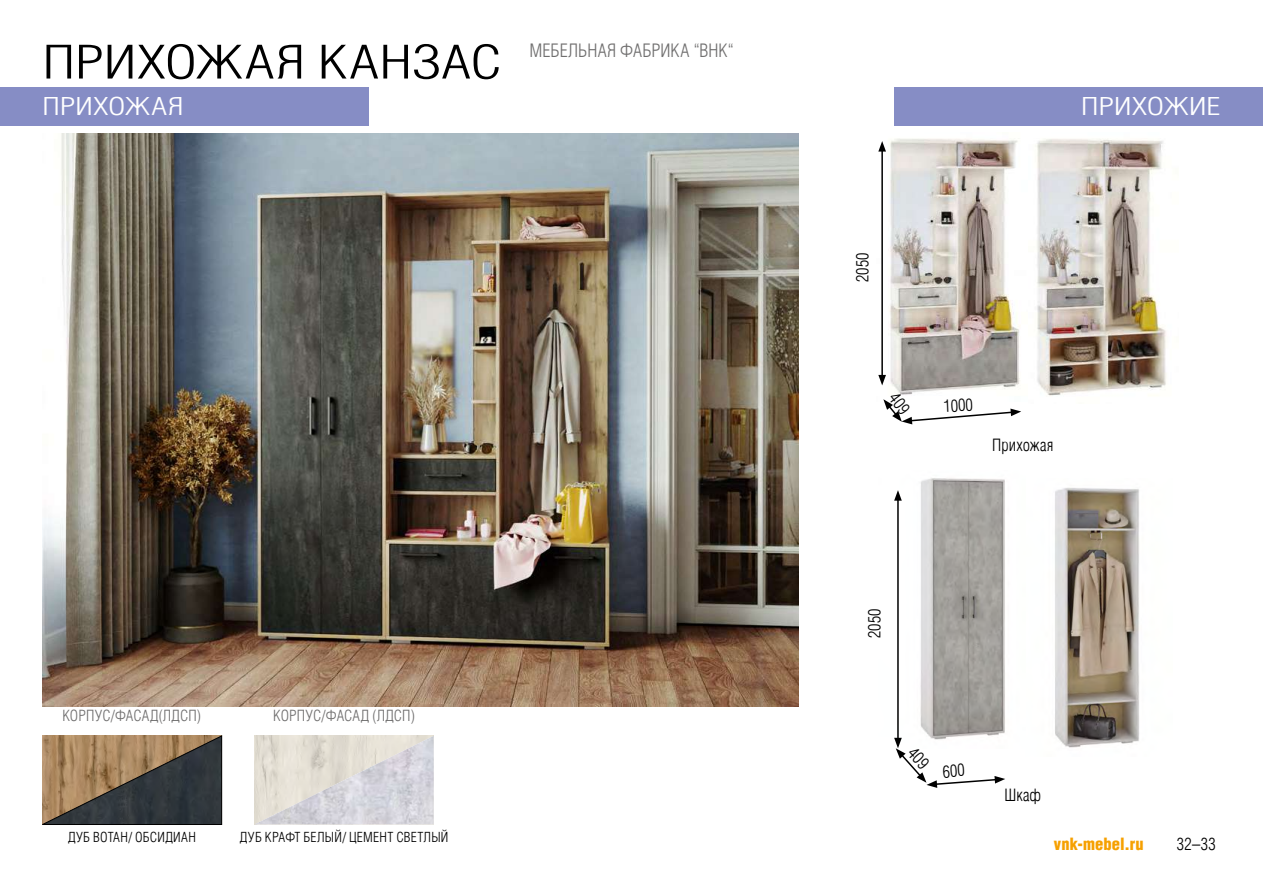
<style>
.page{position:relative;width:1263px;height:893px;background:#fff}
.page>*{position:absolute;margin:0;border:0;box-sizing:border-box;transform-origin:0 0}
.t1{font:300 condensed 45px "AG Letterica";letter-spacing:.005em;color:#000;scale:1.3 1}
.t2{font:300 condensed 24px "AG Letterica";letter-spacing:.005em;color:#fff;scale:1.3 1}
.t3{font:300 condensed 18px "AG Letterica";letter-spacing:.005em;color:#706f6f}
.t4{font:300 condensed 16.5px "AG Letterica";letter-spacing:.005em;color:#000}
.t5{font:300 condensed 16.5px "AG Letterica";letter-spacing:.01em;color:#f6a000}
.t6{font:300 condensed 15px "AG Letterica";letter-spacing:.005em;color:#706f6f}
.t7{font:300 condensed 13.5px "AG Letterica";letter-spacing:.02em;color:#000}
</style>
<div class="page">
<img style="left:43px;top:134px;width:756px;height:572px">
<div style="left:0;top:87px;width:369px;height:38px;background:#868dc5"></div>
<img style="left:1035px;top:139px;width:131px;height:257px">
<img style="left:1055px;top:487px;width:85px;height:261px">
<img style="left:878px;top:138px;width:142px;height:253px">
<hr style="left:881px;top:149px;width:2px;height:228px;background:#000">
<svg style="left:878px;top:141px;width:8px;height:11px"></svg>
<svg style="left:878px;top:375px;width:8px;height:10px"></svg>
<img style="left:894px;top:478px;width:111px;height:260px">
<hr style="left:897px;top:498px;width:2px;height:242px;background:#000">
<svg style="left:894px;top:490px;width:8px;height:11px"></svg>
<div style="left:894px;top:87px;width:369px;height:38px;background:#868dc5"></div>
<svg style="left:42px;top:735px;width:180px;height:90px;background:#6d5e4d"></svg>
<svg style="left:255px;top:736px;width:179px;height:88px;background:#dbd8d7"></svg>
<svg style="left:883px;top:391px;width:138px;height:33px"></svg>
<svg style="left:894px;top:738px;width:111px;height:50px"></svg>
<h1 class="t1" style="left:43px;top:36px;width:355px">ПРИХОЖАЯ КАНЗАС</h1>
<h2 class="t2" style="left:43px;top:92px;width:110px">ПРИХОЖАЯ</h2>
<h3 class="t3" style="left:529px;top:40px;width:206px">МЕБЕЛЬНАЯ ФАБРИКА “ВНК“</h3>
<p class="t6" style="left:63px;top:707px;width:140px">КОРПУС/ФАСАД(ЛДСП)</p>
<p class="t6" style="left:273px;top:707px;width:143px">КОРПУС/ФАСАД (ЛДСП)</p>
<p class="t7" style="left:68px;top:829px;width:129px">ДУБ ВОТАН/ ОБСИДИАН</p>
<p class="t7" style="left:240px;top:829px;width:210px">ДУБ КРАФТ БЕЛЫЙ/ ЦЕМЕНТ СВЕТЛЫЙ</p>
<p class="t4" style="left:853px;top:282px;width:31px;rotate:-90deg">2050</p>
<p class="t4" style="left:865px;top:638px;width:31px;rotate:-90deg">2050</p>
<h2 class="t2" style="left:1081px;top:92px;width:109px">ПРИХОЖИЕ</h2>
<p class="t4" style="left:943px;top:396px;width:31px;rotate:-3deg">1000</p>
<p class="t4" style="left:992px;top:435px;width:63px">Прихожая</p>
<p class="t4" style="left:1004px;top:786px;width:38px">Шкаф</p>
<p class="t5" style="left:1054px;top:834px;width:91px">vnk-mebel.ru</p>
<p class="t4" style="left:1177px;top:835px;width:41px">32–33</p>
</div>
